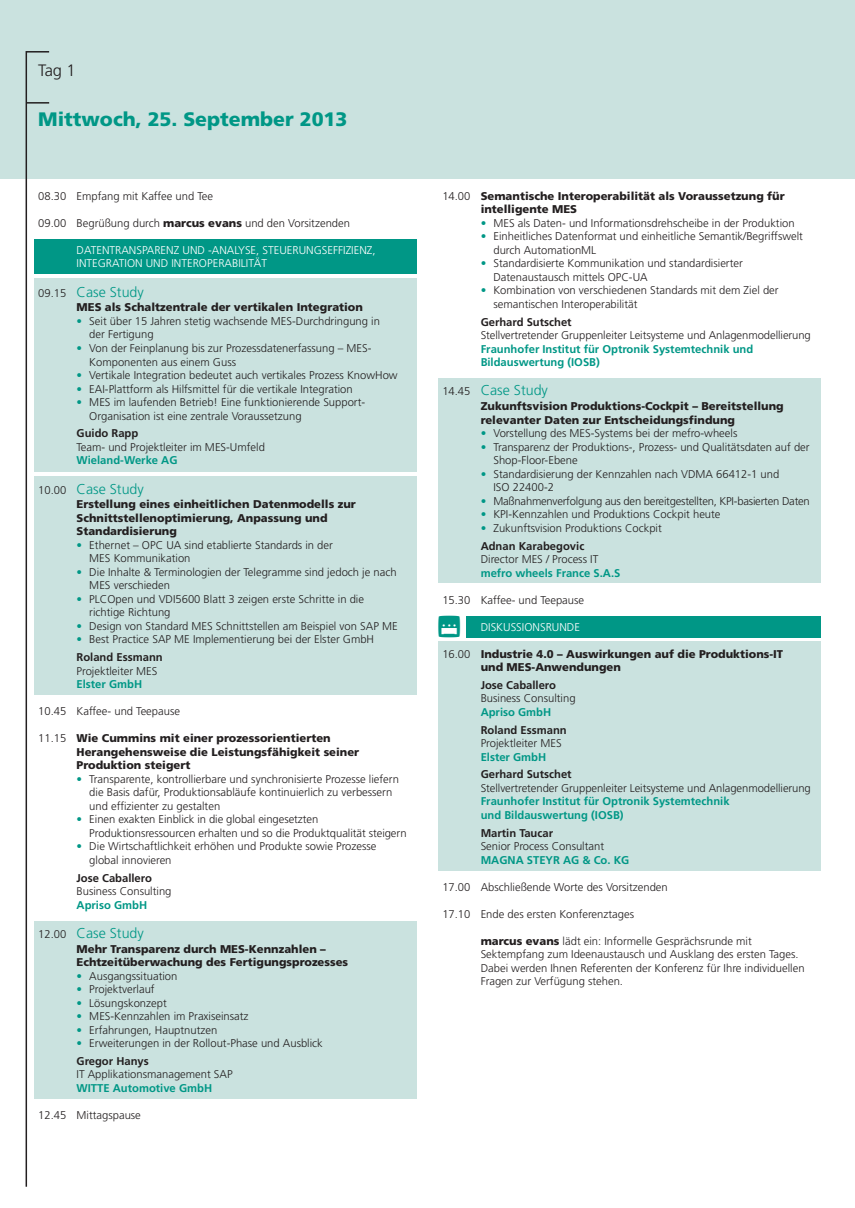
<style>
.page{position:relative;width:855px;height:1208px;background:#fff}
.page>*{position:absolute;margin:0;border:0;box-sizing:border-box;transform-origin:0 0}
.t1{font:900 19.5px "Frutiger";color:#009786}
.t2{font:300 16.5px "Frutiger";color:#231f20}
.t3{font:300 14.25px "Frutiger";color:#009786}
.t4{font:300 11.25px/13.5px "Frutiger";color:#231f20}
.t5{font:900 11.25px/13.5px "Frutiger";color:#231f20}
.t6{font:700 11.25px/13.5px "Frutiger";color:#009786}
.t7{font:300 11.25px/13.5px "Frutiger";color:#fff}
.t8{font:700 11.25px "Frutiger";color:#231f20}
.t9{font:300 11.25px "Frutiger";letter-spacing:-.02em;color:#231f20}
.s1{font-weight:900}
.s2{font-size:11.25px;color:#231f20}
.s3{color:#009786}
.s4{font-weight:700}
.s5{font-weight:300}
</style>
<div class="page">
<div style="left:466px;top:616px;width:355px;height:21px;background:#009786"></div>
<div style="left:438px;top:378px;width:383px;height:205px;background:#cae2df"></div>
<div style="left:438px;top:642px;width:383px;height:229px;background:#cae2df"></div>
<div style="left:34px;top:240px;width:383px;height:34px;background:#009786"></div>
<div style="left:34px;top:278px;width:383px;height:194px;background:#cae2df"></div>
<div style="left:34px;top:477px;width:383px;height:218px;background:#cae2df"></div>
<div style="left:34px;top:921px;width:383px;height:177px;background:#cae2df"></div>
<div style="left:0;top:0;width:855px;height:179px;background:#cae2df"></div>
<svg style="left:25px;top:51px;width:26px;height:1136px"></svg>
<hr style="left:27px;top:102px;width:22px;height:2px;background:#231f20">
<h2 class="t2" style="left:38px;top:63px;width:39px">Tag 1</h2>
<h1 class="t1" style="left:38px;top:111px;width:311px">Mittwoch, 25. September 2013</h1>
<p class="t4" style="left:38px;top:190px;width:176px">08.30 Empfang mit Kaffee und Tee</p>
<p class="t4" style="left:38px;top:217px;width:313px">09.00 Begrüßung durch <span class="s1">marcus evans</span> und den Vorsitzenden</p>
<p class="t7" style="left:77px;top:244px;width:300px">DATENTRANSPARENZ UND -ANALYSE, STEUERUNGSEFFIZIENZ,<br>INTEGRATION UND INTEROPERABILITÄT</p>
<p class="t3" style="left:38px;top:286px;width:107px"><span class="s2">09.15</span> Case Study</p>
<p class="t5" style="left:77px;top:302px;width:288px">MES als Schaltzentrale der vertikalen Integration</p>
<p class="t4" style="left:89px;top:315px;width:292px;text-indent:-13px"><span class="s3">•</span> Seit über 15 Jahren stetig wachsende MES-Durchdringung in der Fertigung</p>
<p class="t4" style="left:89px;top:342px;width:284px;text-indent:-13px"><span class="s3">•</span> Von der Feinplanung bis zur Prozessdatenerfassung – MES-<br>Komponenten aus einem Guss</p>
<p class="t4" style="left:77px;top:369px;width:322px"><span class="s3">•</span> Vertikale Integration bedeutet auch vertikales Prozess KnowHow</p>
<p class="t4" style="left:77px;top:383px;width:278px"><span class="s3">•</span> EAI-Plattform als Hilfsmittel für die vertikale Integration</p>
<p class="t4" style="left:89px;top:396px;width:277px;text-indent:-13px"><span class="s3">•</span> MES im laufenden Betrieb! Eine funktionierende Support-<br>Organisation ist eine zentrale Voraussetzung</p>
<p class="t8" style="left:77px;top:429px;width:63px">Guido Rapp</p>
<p class="t4" style="left:77px;top:441px;width:190px">Team- und Projektleiter im MES-Umfeld</p>
<p class="t6" style="left:77px;top:454px;width:102px">Wieland-Werke AG</p>
<p class="t3" style="left:38px;top:483px;width:107px"><span class="s2">10.00</span> Case Study</p>
<p class="t5" style="left:77px;top:498px;width:281px">Erstellung eines einheitlichen Datenmodells zur<br>Schnittstellenoptimierung, Anpassung und<br>Standardisierung</p>
<p class="t4" style="left:89px;top:539px;width:245px;text-indent:-13px"><span class="s3">•</span> Ethernet – OPC UA sind etablierte Standards in der<br>MES Kommunikation</p>
<p class="t4" style="left:89px;top:566px;width:309px;text-indent:-13px"><span class="s3">•</span> Die Inhalte &amp; Terminologien der Telegramme sind jedoch je nach<br>MES verschieden</p>
<p class="t4" style="left:89px;top:593px;width:276px;text-indent:-13px"><span class="s3">•</span> PLCOpen und VDI5600 Blatt 3 zeigen erste Schritte in die richtige Richtung</p>
<p class="t4" style="left:77px;top:620px;width:323px"><span class="s3">•</span> Design von Standard MES Schnittstellen am Beispiel von SAP ME</p>
<p class="t4" style="left:77px;top:631px;width:299px;line-height:17.7px"><span class="s3">•</span> Best Practice SAP ME Implementierung bei der Elster GmbH<br><span class="s4">Roland Essmann</span></p>
<p class="t4" style="left:77px;top:665px;width:82px">Projektleiter MES</p>
<p class="t6" style="left:77px;top:678px;width:67px">Elster GmbH</p>
<p class="t4" style="left:38px;top:705px;width:143px">10.45 Kaffee- und Teepause</p>
<p class="t5" style="left:77px;top:732px;width:284px;text-indent:-38px"><span class="s5">11.15</span> Wie Cummins mit einer prozessorientierten<br>Herangehensweise die Leistungsfähigkeit seiner<br>Produktion steigert</p>
<p class="t4" style="left:89px;top:773px;width:311px;text-indent:-13px"><span class="s3">•</span> Transparente, kontrollierbare und synchronisierte Prozesse liefern die Basis dafür, Produktionsabläufe kontinuierlich zu verbessern und effizienter zu gestalten</p>
<p class="t4" style="left:89px;top:813px;width:319px;text-indent:-13px"><span class="s3">•</span> Einen exakten Einblick in die global eingesetzten<br>Produktionsressourcen erhalten und so die Produktqualität steigern</p>
<p class="t4" style="left:89px;top:840px;width:289px;text-indent:-13px"><span class="s3">•</span> Die Wirtschaftlichkeit erhöhen und Produkte sowie Prozesse global innovieren</p>
<p class="t8" style="left:77px;top:873px;width:77px">Jose Caballero</p>
<p class="t4" style="left:77px;top:885px;width:96px">Business Consulting</p>
<p class="t6" style="left:77px;top:898px;width:72px">Apriso GmbH</p>
<p class="t3" style="left:38px;top:927px;width:107px"><span class="s2">12.00</span> Case Study</p>
<p class="t5" style="left:77px;top:943px;width:273px">Mehr Transparenz durch MES-Kennzahlen –<br>Echtzeitüberwachung des Fertigungsprozesses</p>
<p class="t4" style="left:77px;top:970px;width:102px"><span class="s3">•</span> Ausgangssituation</p>
<p class="t4" style="left:77px;top:983px;width:80px"><span class="s3">•</span> Projektverlauf</p>
<p class="t4" style="left:77px;top:997px;width:92px"><span class="s3">•</span> Lösungskonzept</p>
<p class="t4" style="left:77px;top:1010px;width:173px"><span class="s3">•</span> MES-Kennzahlen im Praxiseinsatz</p>
<p class="t4" style="left:77px;top:1024px;width:142px"><span class="s3">•</span> Erfahrungen, Hauptnutzen</p>
<p class="t4" style="left:77px;top:1035px;width:248px;line-height:17.7px"><span class="s3">•</span> Erweiterungen in der Rollout-Phase und Ausblick<br><span class="s4">Gregor Hanys</span></p>
<p class="t4" style="left:77px;top:1068px;width:158px">IT Applikationsmanagement SAP</p>
<p class="t6" style="left:77px;top:1082px;width:137px">WITTE Automotive GmbH</p>
<p class="t4" style="left:38px;top:1109px;width:104px">12.45 Mittagspause</p>
<p class="t5" style="left:480px;top:190px;width:305px;text-indent:-38px"><span class="s5">14.00</span> Semantische Interoperabilität als Voraussetzung für intelligente MES</p>
<p class="t4" style="left:480px;top:217px;width:315px"><span class="s3">•</span> MES als Daten- und Informationsdrehscheibe in der Produktion</p>
<p class="t4" style="left:493px;top:230px;width:311px;text-indent:-13px"><span class="s3">•</span> Einheitliches Datenformat und einheitliche Semantik/Begriffswelt durch AutomationML</p>
<p class="t4" style="left:493px;top:257px;width:251px;text-indent:-13px"><span class="s3">•</span> Standardisierte Kommunikation und standardisierter<br>Datenaustausch mittels OPC-UA</p>
<p class="t4" style="left:493px;top:284px;width:287px;text-indent:-13px"><span class="s3">•</span> Kombination von verschiedenen Standards mit dem Ziel der semantischen Interoperabilität</p>
<p class="t8" style="left:480px;top:317px;width:92px">Gerhard Sutschet</p>
<p class="t4" style="left:480px;top:329px;width:332px">Stellvertretender Gruppenleiter Leitsysteme und Anlagenmodellierung</p>
<p class="t6" style="left:480px;top:343px;width:274px">Fraunhofer Institut für Optronik Systemtechnik und<br>Bildauswertung (IOSB)</p>
<p class="t3" style="left:442px;top:385px;width:107px"><span class="s2">14.45</span> Case Study</p>
<p class="t5" style="left:480px;top:400px;width:304px">Zukunftsvision Produktions-Cockpit – Bereitstellung relevanter Daten zur Entscheidungsfindung</p>
<p class="t4" style="left:480px;top:427px;width:258px"><span class="s3">•</span> Vorstellung des MES-Systems bei der mefro-wheels</p>
<p class="t4" style="left:493px;top:441px;width:318px;text-indent:-13px"><span class="s3">•</span> Transparenz der Produktions-, Prozess- und Qualitätsdaten auf der<br>Shop-Floor-Ebene</p>
<p class="t4" style="left:493px;top:468px;width:287px;text-indent:-13px"><span class="s3">•</span> Standardisierung der Kennzahlen nach VDMA 66412-1 und<br>ISO 22400-2</p>
<p class="t9" style="left:480px;top:496px;width:331px"><span class="s3">•</span> Maßnahmenverfolgung aus den bereitgestellten, KPI-basierten Daten</p>
<p class="t4" style="left:480px;top:508px;width:241px"><span class="s3">•</span> KPI-Kennzahlen und Produktions Cockpit heute</p>
<p class="t4" style="left:480px;top:520px;width:183px;line-height:17.7px"><span class="s3">•</span> Zukunftsvision Produktions Cockpit<br><span class="s4">Adnan Karabegovic</span></p>
<p class="t4" style="left:480px;top:553px;width:119px">Director MES / Process IT</p>
<p class="t6" style="left:480px;top:567px;width:141px">mefro wheels France S.A.S</p>
<p class="t4" style="left:442px;top:594px;width:143px">15.30 Kaffee- und Teepause</p>
<p class="t7" style="left:480px;top:621px;width:101px">DISKUSSIONSRUNDE</p>
<p class="t5" style="left:480px;top:648px;width:304px;text-indent:-38px"><span class="s5">16.00</span> Industrie 4.0 – Auswirkungen auf die Produktions-IT und MES-Anwendungen</p>
<p class="t8" style="left:480px;top:680px;width:77px">Jose Caballero</p>
<p class="t4" style="left:480px;top:692px;width:96px">Business Consulting</p>
<p class="t6" style="left:480px;top:706px;width:72px">Apriso GmbH</p>
<p class="t8" style="left:480px;top:725px;width:88px">Roland Essmann</p>
<p class="t4" style="left:480px;top:737px;width:82px">Projektleiter MES</p>
<p class="t6" style="left:480px;top:751px;width:67px">Elster GmbH</p>
<p class="t8" style="left:480px;top:770px;width:92px">Gerhard Sutschet</p>
<p class="t4" style="left:480px;top:782px;width:332px">Stellvertretender Gruppenleiter Leitsysteme und Anlagenmodellierung</p>
<p class="t6" style="left:480px;top:795px;width:250px">Fraunhofer Institut für Optronik Systemtechnik und Bildauswertung (IOSB)</p>
<p class="t8" style="left:480px;top:828px;width:74px">Martin Taucar</p>
<p class="t4" style="left:480px;top:840px;width:125px">Senior Process Consultant</p>
<p class="t6" style="left:480px;top:854px;width:150px">MAGNA STEYR AG &amp; Co. KG</p>
<p class="t4" style="left:442px;top:881px;width:227px">17.00 Abschließende Worte des Vorsitzenden</p>
<p class="t4" style="left:442px;top:908px;width:193px">17.10 Ende des ersten Konferenztages</p>
<p class="t4" style="left:480px;top:935px;width:325px"><span class="s1">marcus evans</span> lädt ein: Informelle Gesprächsrunde mit Sektempfang zum Ideenaustausch und Ausklang des ersten Tages.<br>Dabei werden Ihnen Referenten der Konferenz für Ihre individuellen Fragen zur Verfügung stehen.</p>
</div>
